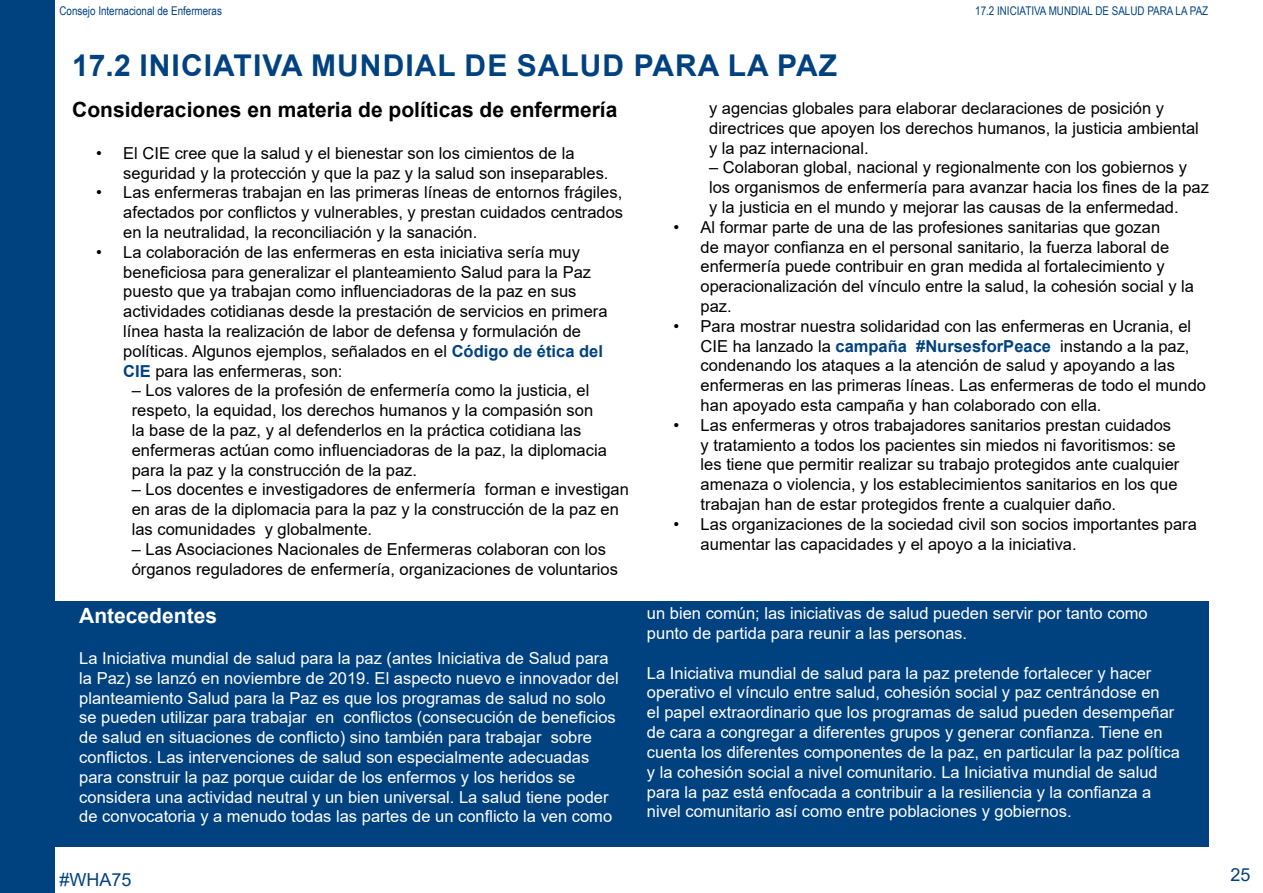
<style>
.page{position:relative;width:1263px;height:893px;background:#fff}
.page>*{position:absolute;margin:0;border:0;box-sizing:border-box;transform-origin:0 0}
.t1{font:700 30px "Arial";letter-spacing:.035em;color:#004280}
.t2{font:700 21px "Arial";color:#000}
.t3{font:700 21px "Arial";color:#fff}
.t4{font:18px "Arial";color:#004280}
.t5{font:16.5px/19.8px "Arial";color:#000}
.t6{font:16.5px/19.8px "Arial";color:#fff}
.t7{font:12px "Arial Narrow";color:#004280}
.s1{font-weight:700;color:#004280}
</style>
<div class="page">
<div style="left:0;top:0;width:54px;height:893px;background:#004280"></div>
<div style="left:54px;top:601px;width:1155px;height:245px;background:#004280"></div>
<p class="t7" style="left:60px;top:2px;width:164px">Consejo Internacional de Enfermeras</p>
<h1 class="t1" style="left:72px;top:44px;width:766px">17.2 INICIATIVA MUNDIAL DE SALUD PARA LA PAZ</h1>
<p class="t2" style="left:72px;top:95px;width:547px">Consideraciones en materia de políticas de enfermería</p>
<p class="t5" style="left:123px;top:143px;width:487px;text-indent:-27px">• El CIE cree que la salud y el bienestar son los cimientos de la seguridad y la protección y que la paz y la salud son inseparables.</p>
<p class="t5" style="left:123px;top:183px;width:501px;text-align:justify;text-indent:-27px">• Las enfermeras trabajan en las primeras líneas de entornos frágiles, afectados por conflictos y vulnerables, y prestan cuidados centrados en la neutralidad, la reconciliación y la sanación.</p>
<p class="t5" style="left:123px;top:242px;width:486px;text-indent:-27px">• La colaboración de las enfermeras en esta iniciativa sería muy beneficiosa para generalizar el planteamiento Salud para la Paz puesto que ya trabajan como influenciadoras de la paz en sus actividades cotidianas desde la prestación de servicios en primera línea hasta la realización de labor de defensa y formulación de políticas. Algunos ejemplos, señalados en el <span class="s1">Código de ética del CIE</span> para las enfermeras, son:</p>
<p class="t5" style="left:132px;top:381px;width:477px">– Los valores de la profesión de enfermería como la justicia, el respeto, la equidad, los derechos humanos y la compasión son la base de la paz, y al defenderlos en la práctica cotidiana las enfermeras actúan como influenciadoras de la paz, la diplomacia para la paz y la construcción de la paz.</p>
<p class="t5" style="left:132px;top:480px;width:499px">– Los docentes e investigadores de enfermería forman e investigan en aras de la diplomacia para la paz y la construcción de la paz en las comunidades y globalmente.</p>
<p class="t5" style="left:132px;top:539px;width:488px">– Las Asociaciones Nacionales de Enfermeras colaboran con los órganos reguladores de enfermería, organizaciones de voluntarios</p>
<p class="t7" style="left:975px;top:2px;width:234px">17.2 INICIATIVA MUNDIAL DE SALUD PARA LA PAZ</p>
<p class="t5" style="left:709px;top:98px;width:491px">y agencias globales para elaborar declaraciones de posición y directrices que apoyen los derechos humanos, la justicia ambiental y la paz internacional.</p>
<p class="t5" style="left:709px;top:158px;width:501px">– Colaboran global, nacional y regionalmente con los gobiernos y los organismos de enfermería para avanzar hacia los fines de la paz y la justicia en el mundo y mejorar las causas de la enfermedad.</p>
<p class="t5" style="left:701px;top:217px;width:495px;text-indent:-27px">• Al formar parte de una de las profesiones sanitarias que gozan<br>de mayor confianza en el personal sanitario, la fuerza laboral de enfermería puede contribuir en gran medida al fortalecimiento y operacionalización del vínculo entre la salud, la cohesión social y la paz.</p>
<p class="t5" style="left:701px;top:316px;width:507px;text-indent:-27px">• Para mostrar nuestra solidaridad con las enfermeras en Ucrania, el CIE ha lanzado la <span class="s1">campaña #NursesforPeace</span> instando a la paz, condenando los ataques a la atención de salud y apoyando a las enfermeras en las primeras líneas. Las enfermeras de todo el mundo han apoyado esta campaña y han colaborado con ella.</p>
<p class="t5" style="left:701px;top:415px;width:480px;text-indent:-27px">• Las enfermeras y otros trabajadores sanitarios prestan cuidados y tratamiento a todos los pacientes sin miedos ni favoritismos: se les tiene que permitir realizar su trabajo protegidos ante cualquier amenaza o violencia, y los establecimientos sanitarios en los que trabajan han de estar protegidos frente a cualquier daño.</p>
<p class="t5" style="left:701px;top:514px;width:498px;text-indent:-27px">• Las organizaciones de la sociedad civil son socios importantes para aumentar las capacidades y el apoyo a la iniciativa.</p>
<p class="t3" style="left:79px;top:600px;width:139px">Antecedentes</p>
<p class="t6" style="left:79px;top:648px;width:541px">La Iniciativa mundial de salud para la paz (antes Iniciativa de Salud para la Paz) se lanzó en noviembre de 2019. El aspecto nuevo e innovador del planteamiento Salud para la Paz es que los programas de salud no solo se pueden utilizar para trabajar en conflictos (consecución de beneficios de salud en situaciones de conflicto) sino también para trabajar sobre conflictos. Las intervenciones de salud son especialmente adecuadas para construir la paz porque cuidar de los enfermos y los heridos se considera una actividad neutral y un bien universal. La salud tiene poder de convocatoria y a menudo todas las partes de un conflicto la ven como</p>
<p class="t4" style="left:60px;top:867px;width:74px">#WHA75</p>
<p class="t6" style="left:647px;top:603px;width:502px">un bien común; las iniciativas de salud pueden servir por tanto como punto de partida para reunir a las personas.</p>
<p class="t6" style="left:647px;top:663px;width:534px">La Iniciativa mundial de salud para la paz pretende fortalecer y hacer operativo el vínculo entre salud, cohesión social y paz centrándose en<br>el papel extraordinario que los programas de salud pueden desempeñar de cara a congregar a diferentes grupos y generar confianza. Tiene en cuenta los diferentes componentes de la paz, en particular la paz política y la cohesión social a nivel comunitario. La Iniciativa mundial de salud para la paz está enfocada a contribuir a la resiliencia y la confianza a nivel comunitario así como entre poblaciones y gobiernos.</p>
<p class="t4" style="left:1230px;top:862px;width:22px">25</p>
</div>
